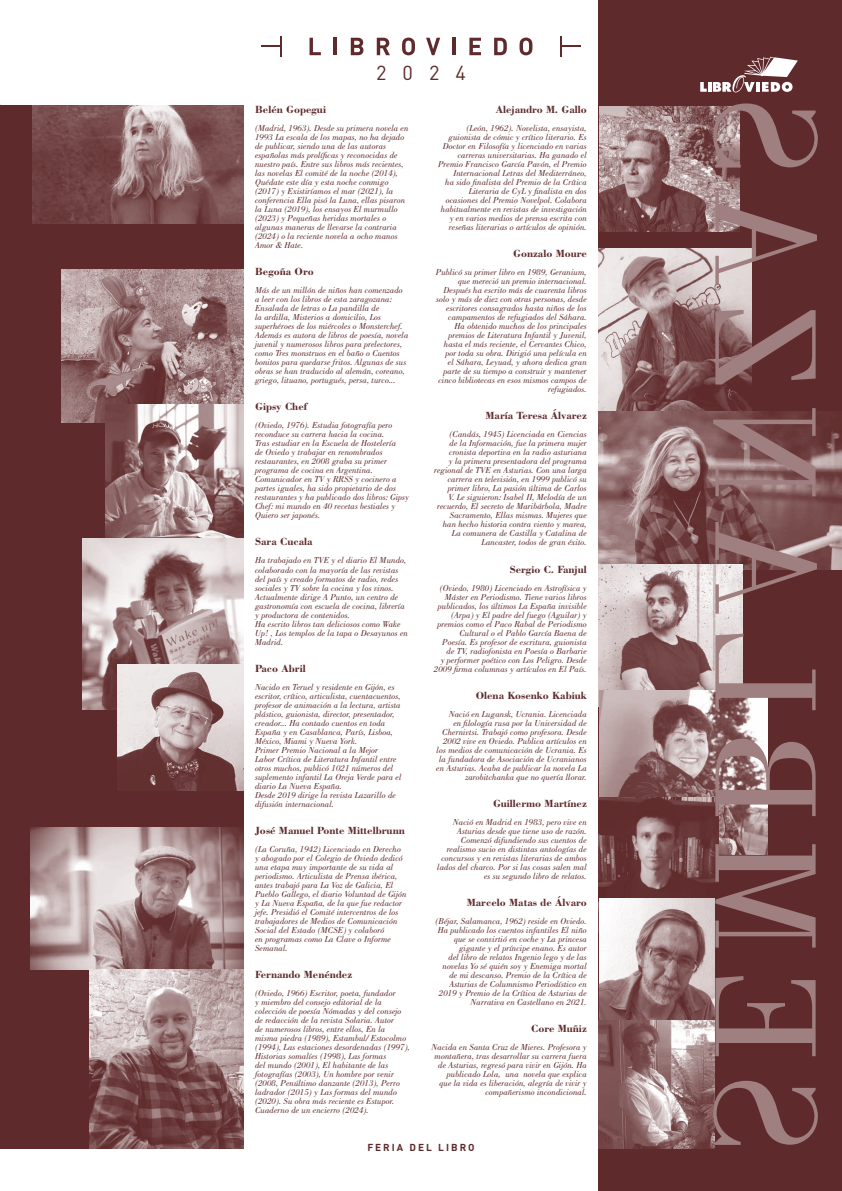
<style>
.page{position:relative;width:842px;height:1191px;background:#fff}
.page>*{position:absolute;margin:0;border:0;box-sizing:border-box;transform-origin:0 0}
.t1{font:20px "DIN";color:#5f2a2b}
.t2{font:700 11px "Bodoni BT";color:#5f2a2b}
.t3{font:700 10px "DIN";letter-spacing:.2em;color:#5f2a2b}
.t4{font:italic 9px/9px "Bodoni";color:#5f2a2b;text-align:right}
</style>
<div class="page">
<div style="left:599px;top:0;width:243px;height:1191px;background:#5f2a2b"></div>
<img style="left:599px;top:106px;width:114px;height:125px">
<svg style="left:309px;top:38px;width:12px;height:17px"></svg>
<hr style="left:333px;top:38px;width:4px;height:17px;background:#5f2a2b">
<svg style="left:351px;top:38px;width:12px;height:17px"></svg>
<svg style="left:377px;top:38px;width:13px;height:17px"></svg>
<svg style="left:402px;top:38px;width:13px;height:17px"></svg>
<svg style="left:426px;top:38px;width:14px;height:17px"></svg>
<hr style="left:452px;top:38px;width:3px;height:17px;background:#5f2a2b">
<svg style="left:469px;top:38px;width:12px;height:17px"></svg>
<svg style="left:494px;top:38px;width:13px;height:17px"></svg>
<svg style="left:519px;top:38px;width:13px;height:17px"></svg>
<svg style="left:261px;top:36px;width:21px;height:20px"></svg>
<svg style="left:560px;top:36px;width:21px;height:20px"></svg>
<svg style="left:700px;top:57px;width:98px;height:36px"></svg>
<img style="left:599px;top:249px;width:114px;height:162px">
<img style="left:599px;top:411px;width:243px;height:159px">
<img style="left:599px;top:564px;width:114px;height:126px">
<div style="left:0;top:105px;width:243px;height:1043px;background:#5f2a2b"></div>
<img style="left:61px;top:269px;width:182px;height:154px">
<img style="left:106px;top:404px;width:137px;height:135px">
<img style="left:82px;top:539px;width:161px;height:171px">
<img style="left:117px;top:665px;width:126px;height:126px">
<img style="left:31px;top:827px;width:212px;height:142px">
<img style="left:32px;top:105px;width:211px;height:119px">
<img style="left:599px;top:690px;width:114px;height:107px">
<img style="left:599px;top:797px;width:114px;height:93px">
<img style="left:599px;top:898px;width:114px;height:122px">
<img style="left:598px;top:1020px;width:116px;height:128px">
<img style="left:89px;top:969px;width:155px;height:179px">
<svg style="left:713px;top:106px;width:105px;height:1038px"></svg>
<h1 class="t1" style="left:376px;top:60px;width:91px">2024</h1>
<p class="t2" style="left:255px;top:103px;width:72px">Belén Gopegui</p>
<p class="t4" style="left:255px;top:124px;width:155px;text-align:left">(Madrid, 1963). Desde su primera novela en 1993 La escala de los mapas, no ha dejado de publicar, siendo una de las autoras españolas más prolíficas y reconocidas de nuestro país. Entre sus libros más recientes, las novelas El comité de la noche (2014), Quédate este día y esta noche conmigo (2017) y Existiríamos el mar (2021), la conferencia Ella pisó la Luna, ellas pisaron la Luna (2019), los ensayos El murmullo (2023) y Pequeñas heridas mortales o algunas maneras de llevarse la contraria (2024) o la reciente novela a ocho manos Amor &amp; Hate.</p>
<p class="t2" style="left:255px;top:265px;width:60px">Begoña Oro</p>
<p class="t4" style="left:255px;top:286px;width:155px;text-align:left">Más de un millón de niños han comenzado a leer con los libros de esta zaragozana:<br>Ensalada de letras o La pandilla de<br>la ardilla, Misterios a domicilio, Los superhéroes de los miércoles o Monsterchef.<br>Además es autora de libros de poesía, novela juvenil y numerosos libros para prelectores, como Tres monstruos en el baño o Cuentos bonitos para quedarse fritos. Algunas de sus obras se han traducido al alemán, coreano, griego, lituano, portugués, persa, turco...</p>
<p class="t2" style="left:255px;top:400px;width:54px">Gipsy Chef</p>
<p class="t4" style="left:255px;top:421px;width:156px;text-align:left">(Oviedo, 1976). Estudia fotografía pero reconduce su carrera hacia la cocina.<br>Tras estudiar en la Escuela de Hostelería<br>de Oviedo y trabajar en renombrados restaurantes, en 2008 graba su primer programa de cocina en Argentina.<br>Comunicador en TV y RRSS y cocinero a partes iguales, ha sido propietario de dos restaurantes y ha publicado dos libros: Gipsy Chef: mi mundo en 40 recetas bestiales y Quiero ser japonés.</p>
<p class="t2" style="left:255px;top:535px;width:59px">Sara Cucala</p>
<p class="t4" style="left:255px;top:556px;width:154px;text-align:left">Ha trabajado en TVE y el diario El Mundo, colaborado con la mayoría de las revistas del país y creado formatos de radio, redes sociales y TV sobre la cocina y los vinos.<br>Actualmente dirige A Punto, un centro de gastronomía con escuela de cocina, librería y productora de contenidos.<br>Ha escrito libros tan deliciosos como Wake Up! , Los templos de la tapa o Desayunos en Madrid.</p>
<p class="t2" style="left:255px;top:661px;width:52px">Paco Abril</p>
<p class="t4" style="left:255px;top:682px;width:148px;text-align:left">Nacido en Teruel y residente en Gijón, es escritor, crítico, articulista, cuentacuentos, profesor de animación a la lectura, artista plástico, guionista, director, presentador, creador... Ha contado cuentos en toda España y en Casablanca, París, Lisboa, México, Miami y Nueva York.<br>Primer Premio Nacional a la Mejor<br>Labor Crítica de Literatura Infantil entre otros muchos, publicó 1021 números del suplemento infantil La Oreja Verde para el diario La Nueva España.<br>Desde 2019 dirige la revista Lazarillo de difusión internacional.</p>
<p class="t2" style="left:255px;top:823px;width:151px">José Manuel Ponte Mittelbrunn</p>
<p class="t4" style="left:255px;top:844px;width:153px;text-align:left">(La Coruña, 1942) Licenciado en Derecho y abogado por el Colegio de Oviedo dedicó una etapa muy importante de su vida al periodismo. Articulista de Prensa ibérica, antes trabajó para La Voz de Galicia, El Pueblo Gallego, el diario Voluntad de Gijón y La Nueva España, de la que fue redactor jefe. Presidió el Comité intercentros de los trabajadores de Medios de Comunicación Social del Estado (MCSE) y colaboró<br>en programas como La Clave o Informe Semanal.</p>
<p class="t2" style="left:255px;top:967px;width:99px">Fernando Menéndez</p>
<p class="t4" style="left:255px;top:988px;width:156px;text-align:left">(Oviedo, 1966) Escritor, poeta, fundador<br>y miembro del consejo editorial de la colección de poesía Nómadas y del consejo de redacción de la revista Solaria. Autor<br>de numerosos libros, entre ellos, En la misma piedra (1989), Estambul/ Estocolmo (1994), Las estaciones desordenadas (1997), Historias somalíes (1998), Las formas<br>del mundo (2001), El habitante de las fotografías (2003), Un hombre por venir (2008, Penúltimo danzante (2013), Perro ladrador (2015) y Las formas del mundo (2020). Su obra más reciente es Estupor.<br>Cuaderno de un encierro (2024).</p>
<p class="t2" style="left:496px;top:103px;width:92px">Alejandro M. Gallo</p>
<p class="t4" style="left:438px;top:124px;width:150px">(León, 1962). Novelista, ensayista, guionista de cómic y crítico literario. Es Doctor en Filosofía y licenciado en varias carreras universitarias. Ha ganado el Premio Francisco García Pavón, el Premio Internacional Letras del Mediterráneo,<br>ha sido finalista del Premio de la Crítica Literaria de CyL y finalista en dos ocasiones del Premio Novelpol. Colabora habitualmente en revistas de investigación y en varios medios de prensa escrita con reseñas literarias o artículos de opinión.</p>
<p class="t2" style="left:513px;top:247px;width:75px">Gonzalo Moure</p>
<p class="t4" style="left:436px;top:268px;width:152px">Publicó su primer libro en 1989, Geranium, que mereció un premio internacional.<br>Después ha escrito más de cuarenta libros solo y más de diez con otras personas, desde escritores consagrados hasta niños de los campamentos de refugiados del Sáhara.<br>Ha obtenido muchos de los principales premios de Literatura Infantil y Juvenil, hasta el más reciente, el Cervantes Chico, por toda su obra. Dirigió una película en<br>el Sáhara, Leyuad, y ahora dedica gran parte de su tiempo a construir y mantener cinco bibliotecas en esos mismos campos de refugiados.</p>
<p class="t2" style="left:486px;top:409px;width:103px">María Teresa Álvarez</p>
<p class="t4" style="left:434px;top:430px;width:154px">(Candás, 1945) Licenciada en Ciencias<br>de la Información, fue la primera mujer cronista deportiva en la radio asturiana<br>y la primera presentadora del programa regional de TVE en Asturias. Con una larga carrera en televisión, en 1999 publicó su primer libro, La pasión última de Carlos<br>V. Le siguieron: Isabel II, Melodía de un recuerdo, El secreto de Maribárbola, Madre Sacramento, Ellas mismas. Mujeres que han hecho historia contra viento y marea, La comunera de Castilla y Catalina de Lancaster, todos de gran éxito.</p>
<p class="t2" style="left:510px;top:562px;width:79px">Sergio C. Fanjul</p>
<p class="t4" style="left:434px;top:583px;width:154px">(Oviedo, 1980) Licenciado en Astrofísica y Máster en Periodismo. Tiene varios libros publicados, los últimos La España invisible (Arpa) y El padre del fuego (Aguilar) y premios como el Paco Rabal de Periodismo Cultural o el Pablo García Baena de Poesía. Es profesor de escritura, guionista de TV, radiofonista en Poesía o Barbarie<br>y performer poético con Los Peligro. Desde 2009 firma columnas y artículos en El País.</p>
<p class="t2" style="left:476px;top:688px;width:113px">Olena Kosenko Kabiuk</p>
<p class="t4" style="left:436px;top:709px;width:152px">Nació en Lugansk, Ucrania. Licenciada<br>en filología rusa por la Universidad de Chernivtsi. Trabajó como profesora. Desde 2002 vive en Oviedo. Publica artículos en los medios de comunicación de Ucrania. Es la fundadora de Asociación de Ucranianos en Asturias. Acaba de publicar la novela La zarobitchanka que no quería llorar.</p>
<p class="t2" style="left:493px;top:796px;width:95px">Guillermo Martínez</p>
<p class="t4" style="left:437px;top:817px;width:151px">Nació en Madrid en 1983, pero vive en Asturias desde que tiene uso de razón.<br>Comenzó difundiendo sus cuentos de realismo sucio en distintas antologías de concursos y en revistas literarias de ambos lados del charco. Por si las cosas salen mal es su segundo libro de relatos.</p>
<p class="t2" style="left:467px;top:895px;width:122px">Marcelo Matas de Álvaro</p>
<p class="t4" style="left:436px;top:916px;width:153px">(Béjar, Salamanca, 1962) reside en Oviedo.<br>Ha publicado los cuentos infantiles El niño que se convirtió en coche y La princesa gigante y el príncipe enano. Es autor<br>del libro de relatos Ingenio lego y de las novelas Yo sé quién soy y Enemiga mortal de mi descanso. Premio de la Crítica de Asturias de Columnismo Periodístico en 2019 y Premio de la Crítica de Asturias de Narrativa en Castellano en 2021.</p>
<p class="t2" style="left:531px;top:1021px;width:57px">Core Muñiz</p>
<p class="t4" style="left:431px;top:1042px;width:157px">Nacida en Santa Cruz de Mieres. Profesora y montañera, tras desarrollar su carrera fuera de Asturias, regresó para vivir en Gijón. Ha publicado Lola, una novela que explica<br>que la vida es liberación, alegría de vivir y compañerismo incondicional.</p>
<p class="t3" style="left:367px;top:1141px;width:109px">FERIA DEL LIBRO</p>
</div>
